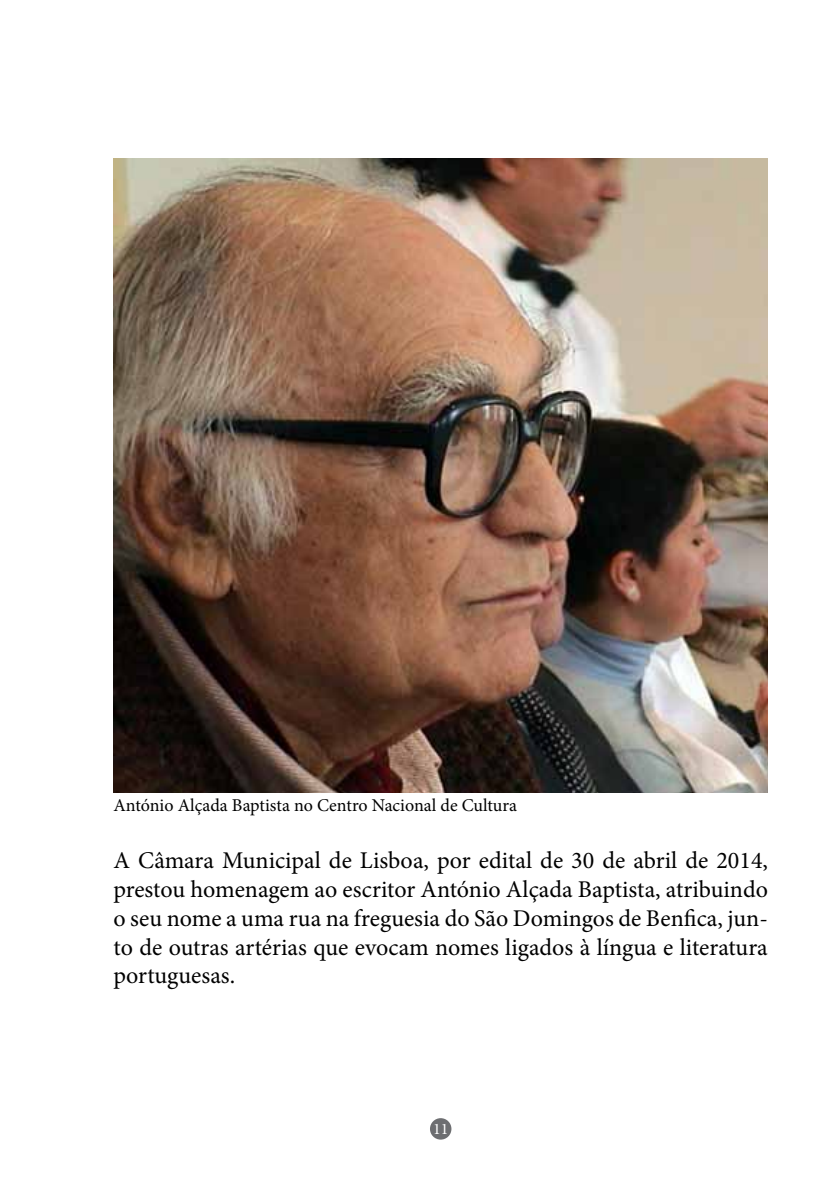
<style>
.page{position:relative;width:840px;height:1191px;background:#fff}
.page>*{position:absolute;margin:0;border:0;box-sizing:border-box;transform-origin:0 0}
.t1{font:24px/28.8px "Minion Pro";color:#000;text-align:justify}
.t2{font:18px "Minion Pro";color:#000}
.t3{font:16px "Minion Pro";color:#fff}
</style>
<div class="page">
<div style="left:429px;top:1118px;width:22px;height:21px;background:#6d6e71;border-radius:50%"></div>
<img style="left:113px;top:159px;width:654px;height:633px">
<p class="t2" style="left:113px;top:793px;width:405px">António Alçada Baptista no Centro Nacional de Cultura</p>
<p class="t1" style="left:113px;top:846px;width:655px">A Câmara Municipal de Lisboa, por edital de 30 de abril de 2014, prestou homenagem ao escritor António Alçada Baptista, atribuindo o seu nome a uma rua na freguesia do São Domingos de Benfica, jun&shy;to de outras artérias que evocam nomes ligados à língua e literatura portuguesas.</p>
<p class="t3" style="left:433px;top:1117px;width:17px">11</p>
</div>
